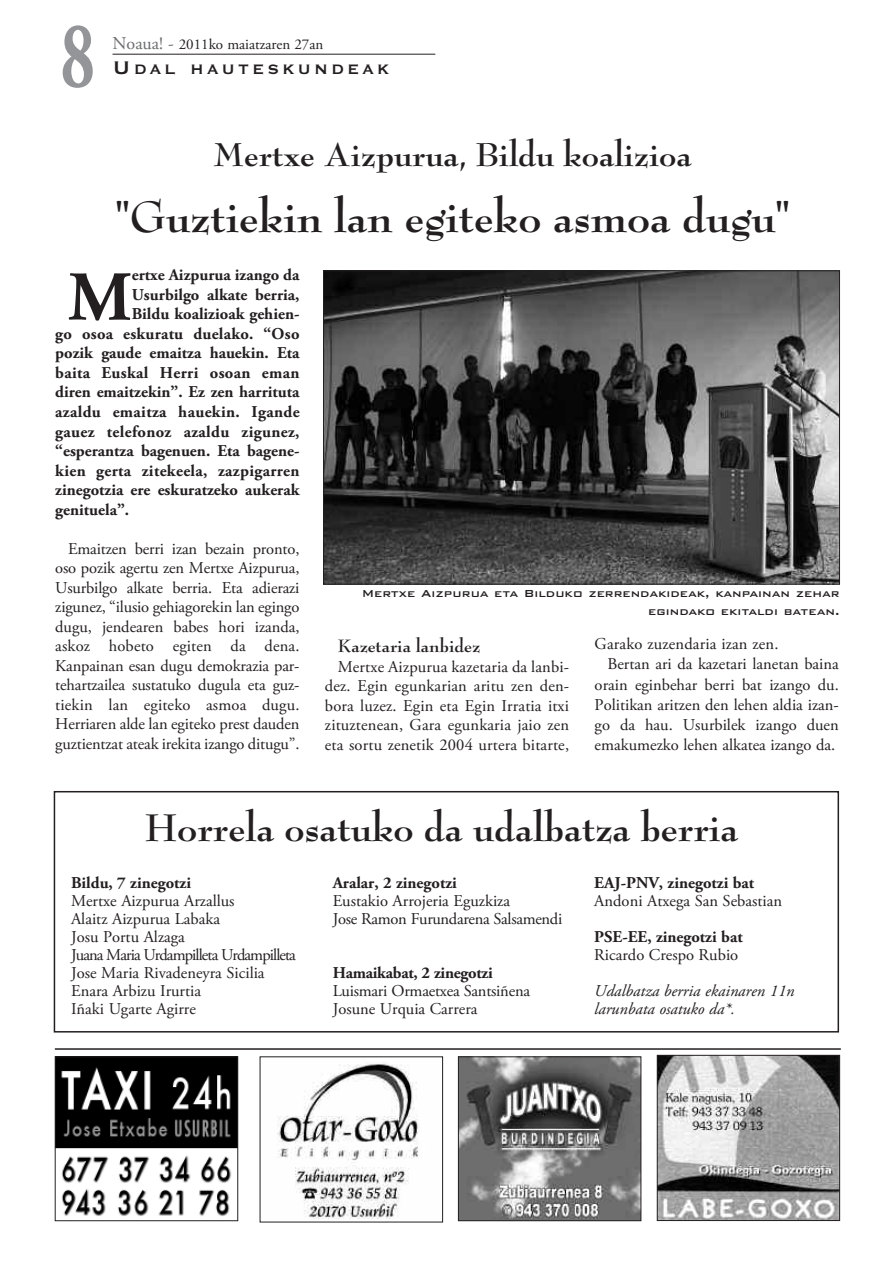
<style>
.page{position:relative;width:893px;height:1263px;background:#fff}
.page>*{position:absolute;margin:0;border:0;box-sizing:border-box;transform-origin:0 0}
.t1{font:700 95.55px "Adobe Garamond Pro";color:#939598;scale:.7 1}
.t2{font:700 70.2px "Adobe Garamond Pro";color:#231f20}
.t3{font:700 48px "Bernhard Modern";color:#231f20}
.t4{font:700 42px "Bernhard Modern";color:#231f20}
.t5{font:700 36px "Bernhard Modern";color:#231f20}
.t6{font:700 19.5px "Bernhard Modern";color:#231f20}
.t7{font:700 18px "Copperplate Gothic BT";letter-spacing:.17em;color:#231f20}
.t8{font:16.5px/19.5px "Adobe Garamond Pro";color:#231f20;text-align:justify}
.t9{font:700 16.5px "Adobe Garamond Pro";color:#231f20}
.t10{font:700 16.5px "Adobe Garamond Pro";letter-spacing:.02em;color:#231f20}
.t11{font:16.5px/18px "Adobe Garamond Pro";letter-spacing:-.02em;color:#231f20}
.t12{font:italic 16.5px/18px "Adobe Garamond Pro";color:#231f20}
.t13{font:15px "Adobe Garamond Pro";color:#231f20}
.t14{font:500 13.5px/18px "Bank Gothic BT";color:#231f20;text-align:right}
.s1{font-size:18px;color:#6c6d70}
.s2{font-size:24px}
</style>
<div class="page">
<div style="left:54px;top:791px;width:785px;height:241px;border:2px solid #231f20"></div>
<hr style="left:113px;top:54px;width:322px;height:1px;background:#231f20">
<img style="left:659px;top:1057px;width:179px;height:162px">
<div style="left:657px;top:1055px;width:183px;height:166px;border:1px solid #231f20"></div>
<img style="left:460px;top:1059px;width:179px;height:160px">
<div style="left:458px;top:1057px;width:183px;height:164px;border:1px solid #231f20"></div>
<img style="left:277px;top:1063px;width:141px;height:156px">
<img style="left:57px;top:1059px;width:179px;height:157px">
<div style="left:55px;top:1057px;width:183px;height:164px;border:1px solid #231f20"></div>
<hr style="left:55px;top:1048px;width:786px;height:2px;background:#231f20">
<img style="left:325px;top:273px;width:513px;height:309px">
<div style="left:323px;top:271px;width:517px;height:313px;border:1px solid #231f20"></div>
<h1 class="t1" style="left:60px;top:18px;width:51px">8</h1>
<p class="t13" style="left:113px;top:38px;width:212px"><span class="s1">Noaua! -</span> 2011ko maiatzaren 27an</p>
<p class="t7" style="left:113px;top:57px;width:278px"><span class="s2">U</span>DAL HAUTESKUNDEAK</p>
<h3 class="t5" style="left:213px;top:138px;width:480px">Mertxe Aizpurua, Bildu koalizioa</h3>
<h3 class="t3" style="left:115px;top:195px;width:676px">"Guztiekin lan egiteko asmoa dugu"</h3>
<h2 class="t2" style="left:68px;top:269px;width:65px">M</h2>
<p class="t9" style="left:132px;top:269px;width:169px">ertxe Aizpurua izango da</p>
<p class="t9" style="left:132px;top:288px;width:169px">Usurbilgo alkate berria,</p>
<p class="t9" style="left:132px;top:308px;width:169px">Bildu koalizioak gehien-</p>
<p class="t9" style="left:55px;top:327px;width:246px">go osoa eskuratu duelako. “Oso</p>
<p class="t9" style="left:55px;top:347px;width:246px">pozik gaude emaitza hauekin. Eta</p>
<p class="t10" style="left:55px;top:366px;width:246px">baita Euskal Herri osoan eman</p>
<p class="t9" style="left:55px;top:386px;width:246px">diren emaitzekin”. Ez zen harrituta</p>
<p class="t10" style="left:55px;top:405px;width:246px">azaldu emaitza hauekin. Igande</p>
<p class="t10" style="left:55px;top:425px;width:246px">gauez telefonoz azaldu zigunez,</p>
<p class="t9" style="left:55px;top:444px;width:246px">“esperantza bagenuen. Eta bagene-</p>
<p class="t10" style="left:55px;top:464px;width:246px">kien gerta zitekeela, zazpigarren</p>
<p class="t9" style="left:55px;top:483px;width:246px">zinegotzia ere eskuratzeko aukerak</p>
<p class="t9" style="left:55px;top:503px;width:75px">genituela”.</p>
<p class="t8" style="left:55px;top:540px;width:246px;text-indent:13px">Emaitzen berri izan bezain pronto, oso pozik agertu zen Mertxe Aizpurua, Usurbilgo alkate berria. Eta adierazi zigunez, “ilusio gehiagorekin lan egingo dugu, jendearen babes hori izanda, askoz hobeto egiten da dena.<br>Kanpainan esan dugu demokrazia par&shy;tehartzailea sustatuko dugula eta guz&shy;tiekin lan egiteko asmoa dugu.<br>Herriaren alde lan egiteko prest dauden guztientzat ateak irekita izango ditugu”.</p>
<p class="t14" style="left:362px;top:583px;width:479px">Mertxe Aizpurua eta Bilduko zerrendakideak, kanpainan zehar egindako ekitaldi batean.</p>
<p class="t6" style="left:338px;top:637px;width:144px">Kazetaria lanbidez</p>
<p class="t8" style="left:325px;top:658px;width:246px;text-indent:13px">Mertxe Aizpurua kazetaria da lanbi&shy;dez. Egin egunkarian aritu zen den&shy;bora luzez. Egin eta Egin Irratia itxi zituztenean, Gara egunkaria jaio zen eta sortu zenetik 2004 urtera bitarte,</p>
<p class="t8" style="left:595px;top:636px;width:185px">Garako zuzendaria izan zen.</p>
<p class="t8" style="left:607px;top:656px;width:233px">Bertan ari da kazetari lanetan baina</p>
<p class="t8" style="left:595px;top:676px;width:246px">orain eginbehar berri bat izango du.</p>
<p class="t8" style="left:595px;top:696px;width:246px">Politikan aritzen den lehen aldia izan-</p>
<p class="t8" style="left:595px;top:716px;width:246px">go da hau. Usurbilek izango duen</p>
<p class="t8" style="left:595px;top:736px;width:242px">emakumezko lehen alkatea izango da.</p>
<h3 class="t4" style="left:145px;top:809px;width:595px">Horrela osatuko da udalbatza berria</h3>
<p class="t9" style="left:71px;top:876px;width:122px">Bildu, 7 zinegotzi</p>
<p class="t8" style="left:71px;top:893px;width:226px;line-height:18px;text-align:left">Mertxe Aizpurua Arzallus<br>Alaitz Aizpurua Labaka<br>Josu Portu Alzaga<br>Juana Maria Urdampilleta Urdampilleta<br>Jose Maria Rivadeneyra Sicilia<br>Enara Arbizu Irurtia<br>Iñaki Ugarte Agirre</p>
<p class="t9" style="left:333px;top:876px;width:126px">Aralar, 2 zinegotzi</p>
<p class="t11" style="left:333px;top:893px;width:231px">Eustakio Arrojeria Eguzkiza<br>Jose Ramon Furundarena Salsamendi</p>
<p class="t9" style="left:333px;top:966px;width:162px">Hamaikabat, 2 zinegotzi</p>
<p class="t8" style="left:333px;top:983px;width:199px;line-height:18px">Luismari Ormaetxea Santsiñena<br>Josune Urquia Carrera</p>
<p class="t9" style="left:594px;top:876px;width:161px">EAJ-PNV, zinegotzi bat</p>
<p class="t8" style="left:594px;top:892px;width:189px">Andoni Atxega San Sebastian</p>
<p class="t9" style="left:594px;top:930px;width:150px">PSE-EE, zinegotzi bat</p>
<p class="t8" style="left:594px;top:946px;width:145px">Ricardo Crespo Rubio</p>
<p class="t12" style="left:594px;top:983px;width:202px">Udalbatza berria ekainaren 11n larunbata osatuko da*.</p>
</div>
